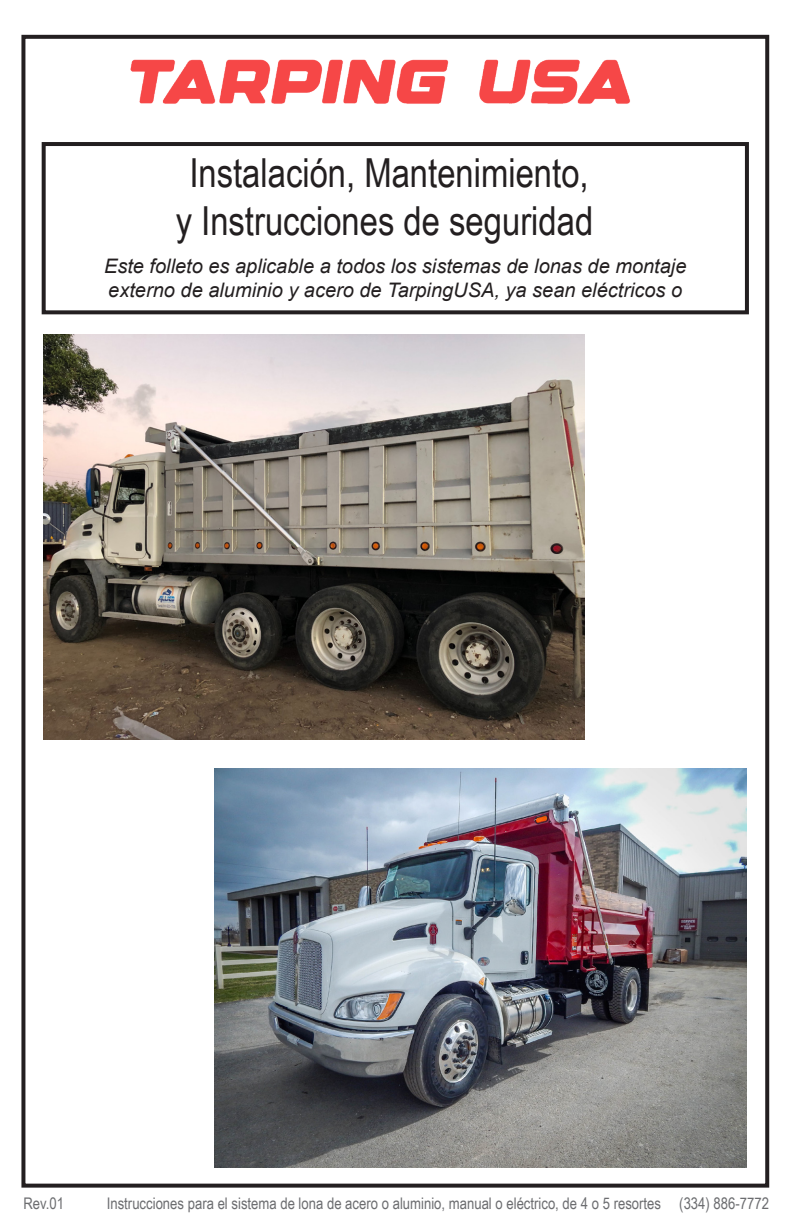
<style>
.page{position:relative;width:792px;height:1224px;background:#fff}
.page>*{position:absolute;margin:0;border:0;box-sizing:border-box;transform-origin:0 0}
.t1{font:40px/48px "Arial Narrow";color:#231f20;text-align:center}
.t2{font:italic 20px/24px "Arial";color:#231f20}
.t3{font:16px "Arial Narrow";color:#6c6d70}
</style>
<div class="page">
<div style="left:21px;top:35px;width:748px;height:1153px;border:4px solid #231f20"></div>
<img style="left:130px;top:59px;width:500px;height:45px">
<div style="left:42px;top:142px;width:707px;height:172px;border:4px solid #231f20"></div>
<img style="left:44px;top:334px;width:540px;height:406px">
<img style="left:215px;top:768px;width:532px;height:399px">
<h1 class="t1" style="left:176px;top:147px;width:419px">Instalación, Mantenimiento, y Instrucciones de seguridad</h1>
<p class="t2" style="left:104px;top:255px;width:584px">Este folleto es aplicable a todos los sistemas de lonas de montaje externo de aluminio y acero de TarpingUSA, ya sean eléctricos o</p>
<p class="t3" style="left:23px;top:1192px;width:42px">Rev.01</p>
<p class="t3" style="left:107px;top:1192px;width:664px">Instrucciones para el sistema de lona de acero o aluminio, manual o eléctrico, de 4 o 5 resortes (334) 886-7772</p>
</div>
